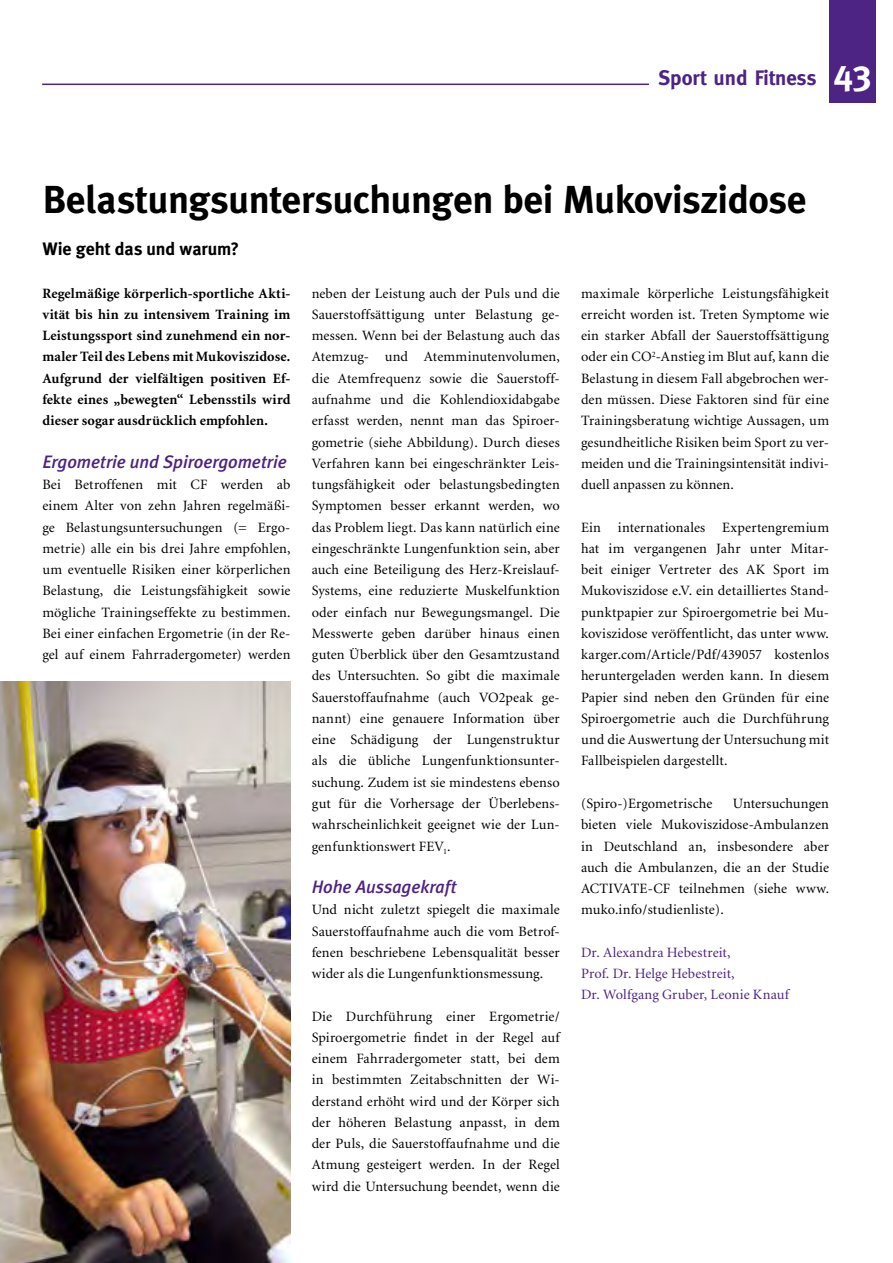
<style>
.page{position:relative;width:893px;height:1263px;background:#fff}
.page>*{position:absolute;margin:0;border:0;box-sizing:border-box;transform-origin:0 0}
.t1{font:700 39px "Meta Plus";letter-spacing:-.01em;color:#000}
.t2{font:700 21px "Meta";color:#4d2383}
.t3{font:italic 500 18px "Meta Plus";letter-spacing:-.005em;color:#4d2383}
.t4{font:700 18px "Meta Plus";letter-spacing:-.005em;color:#000}
.t5{font:14.25px/21.3px "Minion";letter-spacing:.01em;color:#000;text-align:justify}
.t6{font:700 14.25px/21.3px "Minion";letter-spacing:.01em;color:#000;text-align:justify}
.t7{font:14.25px/21.3px "Minion";letter-spacing:.01em;color:#4d2383}
.s1{font-size:36px;color:#fff}
</style>
<div class="page">
<div style="left:829px;top:0;width:47px;height:102px;background:#4d2383"></div>
<hr style="left:42px;top:84px;width:607px;height:1px;background:#4d2383">
<img style="left:0;top:681px;width:291px;height:582px">
<h2 class="t2" style="left:659px;top:66px;width:215px">Sport und Fitness <span class="s1">43</span></h2>
<h1 class="t1" style="left:42px;top:177px;width:766px">Belastungsuntersuchungen bei Mukoviszidose</h1>
<p class="t4" style="left:42px;top:238px;width:198px">Wie geht das und warum?</p>
<p class="t5" style="left:312px;top:283px;width:250px;text-align:left">neben der Leistung auch der Puls und die Sauerstoffsättigung unter Belastung ge&shy;messen. Wenn bei der Belastung auch das Atemzug- und Atemminutenvolumen, die Atemfrequenz sowie die Sauerstoff&shy;aufnahme und die Kohlendioxidabgabe erfasst werden, nennt man das Spiroer&shy;gometrie (siehe Abbildung). Durch dieses Verfahren kann bei eingeschränkter Leis&shy;tungsfähigkeit oder belastungsbedingten Symptomen besser erkannt werden, wo das Problem liegt. Das kann natürlich eine eingeschränkte Lungenfunktion sein, aber auch eine Beteiligung des Herz-Kreislauf-Systems, eine reduzierte Muskelfunktion oder einfach nur Bewegungsmangel. Die Messwerte geben darüber hinaus einen guten Überblick über den Gesamtzustand des Untersuchten. So gibt die maximale Sauerstoffaufnahme (auch VO2peak ge&shy;nannt) eine genauere Information über eine Schädigung der Lungenstruktur als die übliche Lungenfunktionsunter&shy;suchung. Zudem ist sie mindestens ebenso gut für die Vorhersage der Überlebens&shy;wahrscheinlichkeit geeignet wie der Lun&shy;genfunktionswert FEV<sub>1</sub>.</p>
<p class="t3" style="left:312px;top:876px;width:147px">Hohe Aussagekraft</p>
<p class="t5" style="left:312px;top:899px;width:250px">Und nicht zuletzt spiegelt die maximale Sauerstoffaufnahme auch die vom Betrof&shy;fenen beschriebene Lebensqualität besser wider als die Lungenfunktionsmessung.</p>
<p class="t5" style="left:312px;top:1006px;width:250px">Die Durchführung einer Ergometrie/ Spiroergometrie findet in der Regel auf einem Fahrradergometer statt, bei dem in bestimmten Zeitabschnitten der Wi&shy;derstand erhöht wird und der Körper sich der höheren Belastung anpasst, in dem der Puls, die Sauerstoffaufnahme und die Atmung gesteigert werden. In der Regel wird die Untersuchung beendet, wenn die</p>
<p class="t6" style="left:42px;top:283px;width:250px">Regelmäßige körperlich-sportliche Akti&shy;vität bis hin zu intensivem Training im Leistungssport sind zunehmend ein nor&shy;maler Teil des Lebens mit Mukoviszidose.<br>Aufgrund der vielfältigen positiven Ef&shy;fekte eines „bewegten“ Lebensstils wird dieser sogar ausdrücklich empfohlen.</p>
<p class="t3" style="left:42px;top:451px;width:246px">Ergometrie und Spiroergometrie</p>
<p class="t5" style="left:42px;top:474px;width:250px">Bei Betroffenen mit CF werden ab einem Alter von zehn Jahren regelmäßi&shy;ge Belastungsuntersuchungen (= Ergo&shy;metrie) alle ein bis drei Jahre empfohlen, um eventuelle Risiken einer körperlichen Belastung, die Leistungsfähigkeit sowie mögliche Trainingseffekte zu bestimmen.<br>Bei einer einfachen Ergometrie (in der Re&shy;gel auf einem Fahrradergometer) werden</p>
<p class="t5" style="left:581px;top:283px;width:250px">maximale körperliche Leistungsfähigkeit erreicht worden ist. Treten Symptome wie ein starker Abfall der Sauerstoffsättigung oder ein CO<sup>2</sup>-Anstieg im Blut auf, kann die Belastung in diesem Fall abgebrochen wer&shy;den müssen. Diese Faktoren sind für eine Trainingsberatung wichtige Aussagen, um gesundheitliche Risiken beim Sport zu ver&shy;meiden und die Trainingsintensität indivi&shy;duell anpassen zu können.</p>
<p class="t5" style="left:581px;top:517px;width:250px">Ein internationales Expertengremium hat im vergangenen Jahr unter Mitar&shy;beit einiger Vertreter des AK Sport im Mukoviszidose e.V. ein detailliertes Stand&shy;punktpapier zur Spiroergometrie bei Mu&shy;koviszidose veröffentlicht, das unter www. karger.com/Article/Pdf/439057 kostenlos heruntergeladen werden kann. In diesem Papier sind neben den Gründen für eine Spiroergometrie auch die Durchführung und die Auswertung der Untersuchung mit Fallbeispielen dargestellt.</p>
<p class="t5" style="left:581px;top:793px;width:133px">(Spiro-)Ergometrische</p>
<p class="t5" style="left:581px;top:793px;width:250px;text-indent:152px">Untersuchungen bieten viele Mukoviszidose-Ambulanzen in Deutschland an, insbesondere aber auch die Ambulanzen, die an der Studie ACTIVATE-CF teilnehmen (siehe www. muko.info/studienliste).</p>
<p class="t7" style="left:581px;top:942px;width:209px">Dr. Alexandra Hebestreit,<br>Prof. Dr. Helge Hebestreit,<br>Dr. Wolfgang Gruber, Leonie Knauf</p>
</div>
